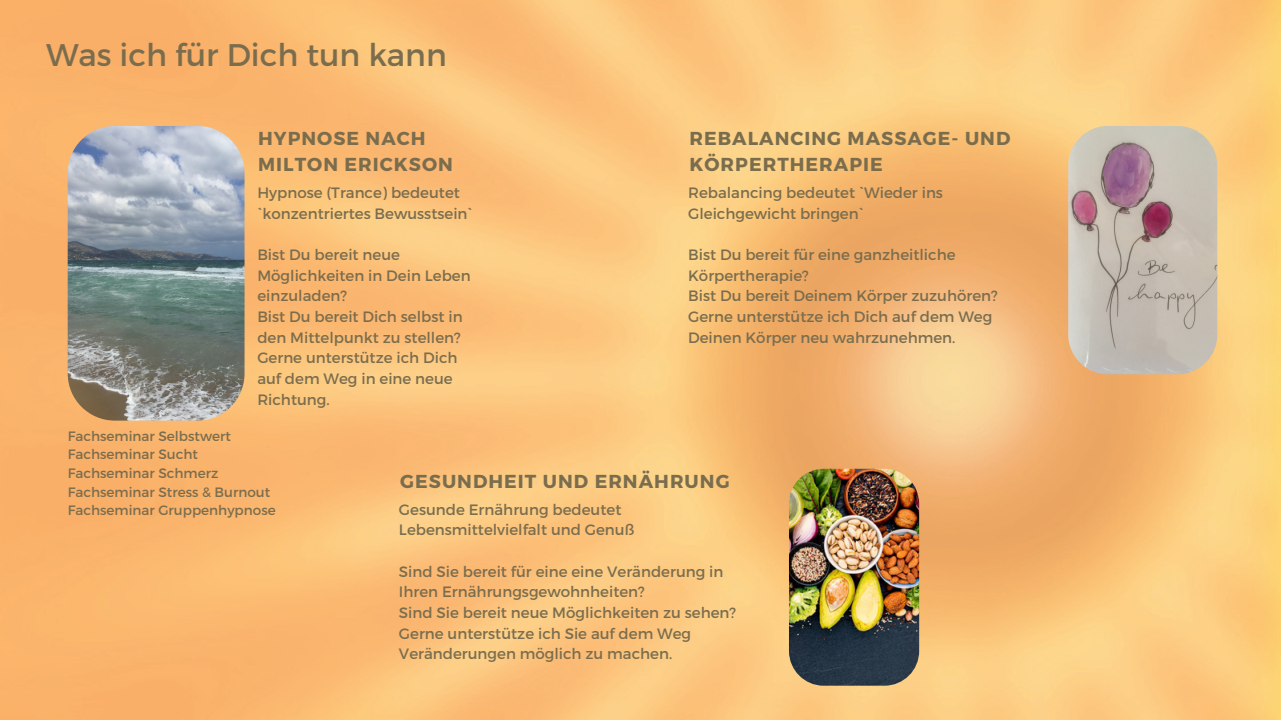
<style>
.page{position:relative;width:1281px;height:720px;background:#fff}
.page>*{position:absolute;margin:0;border:0;box-sizing:border-box;transform-origin:0 0}
.t1{font:31.25px "Montserrat";color:#7a6d4e}
.t2{font:700 18.75px/26.2px "Montserrat";letter-spacing:.055em;color:#7a6d4e}
.t3{font:15px/20.6px "Montserrat";color:#7a6d4e}
.t4{font:13.62px/18.6px "Montserrat";color:#7a6d4e}
</style>
<div class="page">
<img style="left:0;top:0;width:1281px;height:720px">
<img style="left:68px;top:126px;width:176px;height:295px;border-radius:47px">
<img style="left:1068px;top:126px;width:149px;height:248px;border-radius:40px">
<img style="left:789px;top:469px;width:130px;height:217px;border-radius:35px">
<h1 class="t1" style="left:46px;top:34px;width:402px">Was ich für Dich tun kann</h1>
<p class="t2" style="left:258px;top:124px;width:196px">HYPNOSE NACH<br>MILTON ERICKSON</p>
<p class="t3" style="left:257px;top:182px;width:217px">Hypnose (Trance) bedeutet `konzentriertes Bewusstsein`</p>
<p class="t3" style="left:257px;top:244px;width:215px">Bist Du bereit neue<br>Möglichkeiten in Dein Leben einzuladen?<br>Bist Du bereit Dich selbst in den Mittelpunkt zu stellen?<br>Gerne unterstütze ich Dich auf dem Weg in eine neue<br>Richtung.</p>
<p class="t2" style="left:689px;top:124px;width:322px">REBALANCING MASSAGE- UND<br>KÖRPERTHERAPIE</p>
<p class="t3" style="left:688px;top:182px;width:256px">Rebalancing bedeutet `Wieder ins<br>Gleichgewicht bringen`</p>
<p class="t3" style="left:688px;top:244px;width:311px">Bist Du bereit für eine ganzheitliche Körpertherapie?<br>Bist Du bereit Deinem Körper zuzuhören?<br>Gerne unterstütze ich Dich auf dem Weg Deinen Körper neu wahrzunehmen.</p>
<p class="t4" style="left:68px;top:426px;width:209px">Fachseminar Selbstwert<br>Fachseminar Sucht<br>Fachseminar Schmerz<br>Fachseminar Stress &amp; Burnout<br>Fachseminar Gruppenhypnose</p>
<p class="t2" style="left:400px;top:467px;width:331px">GESUNDHEIT UND ERNÄHRUNG</p>
<p class="t3" style="left:399px;top:498px;width:237px">Gesunde Ernährung bedeutet<br>Lebensmittelvielfalt und Genuß</p>
<p class="t3" style="left:399px;top:560px;width:339px">Sind Sie bereit für eine eine Veränderung in Ihren Ernährungsgewohnheiten?<br>Sind Sie bereit neue Möglichkeiten zu sehen?<br>Gerne unterstütze ich Sie auf dem Weg Veränderungen möglich zu machen.</p>
</div>
